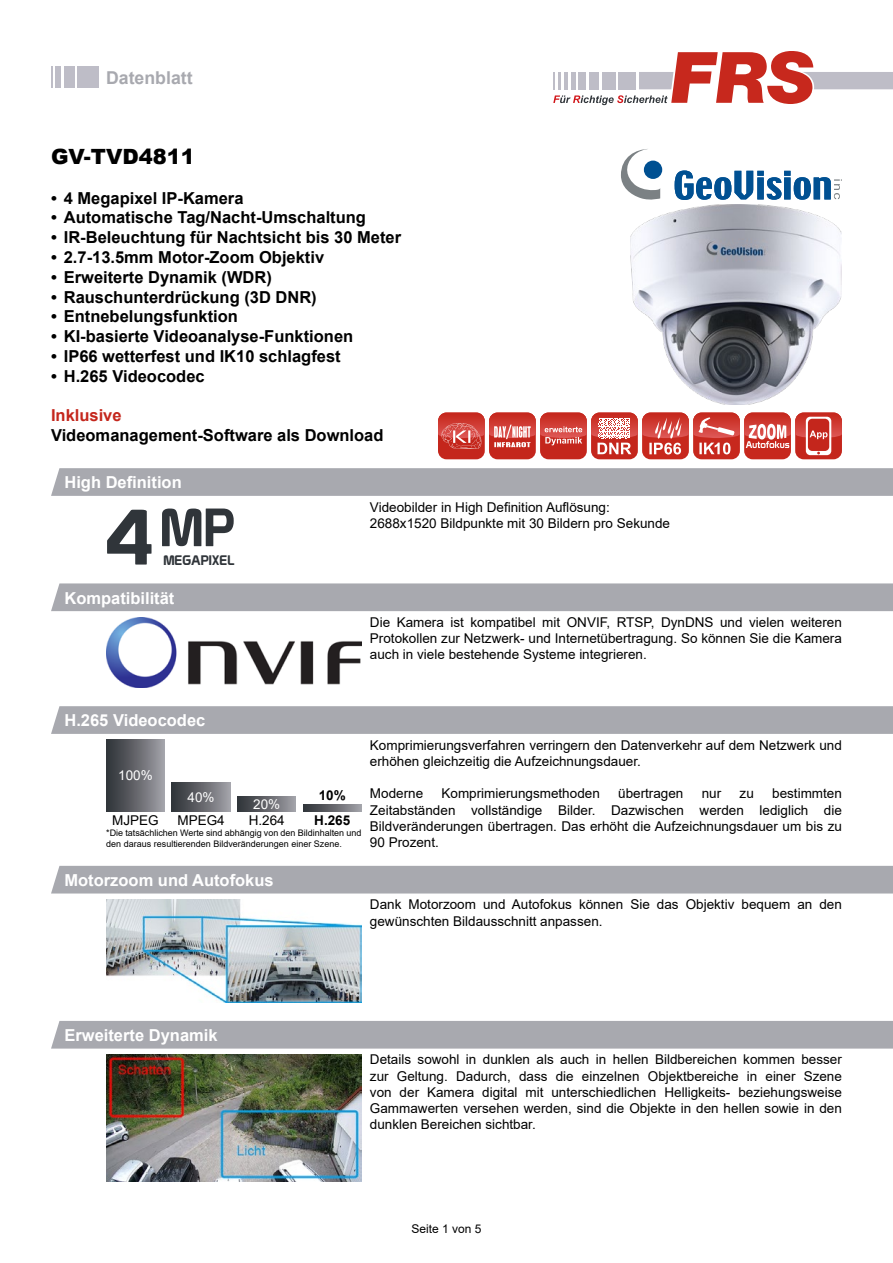
<style>
.page{position:relative;width:893px;height:1263px;background:#fff}
.page>*{position:absolute;margin:0;border:0;box-sizing:border-box;transform-origin:0 0}
.t1{font:52.5px "Prototype";color:#30353a}
.t2{font:900 21px "Arial";color:#000}
.t3{font:700 17.7px "Arial";color:#a8a9af}
.t4{font:700 16.5px "Arial";color:#000}
.t5{font:700 16.5px "Arial";color:#fff}
.t6{font:700 16.5px "Arial";color:#c4261c}
.t7{font:13.5px/16.2px "Arial";color:#000}
.t8{font:13.5px "Arial";color:#fff}
.t9{font:13.5px "Prototype";color:#30353a}
.t10{font:700 13.5px "Arial";color:#000}
.t11{font:12px "Arial";color:#000}
.t12{font:9px/10.8px "Arial";color:#000}
.s1{font-size:76.5px}
</style>
<div class="page">
<svg style="left:553px;top:51px;width:340px;height:54px"></svg>
<div style="left:78px;top:66px;width:21px;height:21px;background:#bebdc7"></div>
<hr style="left:50px;top:66px;width:3px;height:21px;background:#bebdc7">
<div style="left:56px;top:66px;width:5px;height:21px;background:#bebdc7"></div>
<div style="left:64px;top:66px;width:11px;height:21px;background:#bebdc7"></div>
<svg style="left:621px;top:149px;width:39px;height:51px"></svg>
<div style="left:644px;top:161px;width:18px;height:18px;background:#005092;border-radius:50%"></div>
<svg style="left:675px;top:170px;width:167px;height:30px"></svg>
<img style="left:630px;top:204px;width:212px;height:200px">
<div style="left:438px;top:412px;width:47px;height:47px;background:#c4261c;border-radius:9px"></div>
<div style="left:489px;top:412px;width:47px;height:47px;background:#c4261c;border-radius:9px"></div>
<div style="left:540px;top:412px;width:47px;height:47px;background:#c4261c;border-radius:9px"></div>
<div style="left:591px;top:412px;width:47px;height:47px;background:#c4261c;border-radius:9px"></div>
<div style="left:642px;top:412px;width:47px;height:47px;background:#c7281d;border-radius:9px"></div>
<div style="left:693px;top:412px;width:47px;height:47px;background:#c7281d;border-radius:9px"></div>
<div style="left:744px;top:412px;width:47px;height:47px;background:#c7281d;border-radius:9px"></div>
<svg style="left:795px;top:412px;width:47px;height:47px"></svg>
<svg style="left:806px;top:417px;width:25px;height:38px"></svg>
<svg style="left:438px;top:412px;width:404px;height:42px"></svg>
<svg style="left:51px;top:468px;width:842px;height:28px;background:#a9aab0"></svg>
<div style="left:51px;top:583px;width:842px;height:28px;background:#a8a9af"></div>
<img style="left:106px;top:617px;width:255px;height:70px">
<div style="left:51px;top:706px;width:842px;height:28px;background:#a8a9af"></div>
<div style="left:106px;top:740px;width:59px;height:71px;background:linear-gradient(to right,#2b2f33,#a1a0a7)"></div>
<svg style="left:238px;top:797px;width:58px;height:14px"></svg>
<div style="left:172px;top:783px;width:58px;height:28px;background:linear-gradient(to right,#2c3034,#9d9ca3)"></div>
<svg style="left:303px;top:804px;width:58px;height:7px"></svg>
<div style="left:51px;top:866px;width:842px;height:27px;background:#a8a9af"></div>
<img style="left:106px;top:899px;width:255px;height:103px">
<div style="left:51px;top:1021px;width:842px;height:27px;background:#a8a9af"></div>
<img style="left:106px;top:1054px;width:255px;height:128px">
<h3 class="t3" style="left:106px;top:66px;width:88px">Datenblatt</h3>
<h2 class="t2" style="left:51px;top:141px;width:145px">GV-TVD4811</h2>
<p class="t4" style="left:51px;top:186px;width:194px">• 4 Megapixel IP-Kamera</p>
<p class="t4" style="left:51px;top:206px;width:316px">• Automatische Tag/Nacht-Umschaltung</p>
<p class="t4" style="left:51px;top:226px;width:352px">• IR-Beleuchtung für Nachtsicht bis 30 Meter</p>
<p class="t4" style="left:51px;top:245px;width:275px">• 2.7-13.5mm Motor-Zoom Objektiv</p>
<p class="t4" style="left:51px;top:265px;width:222px">• Erweiterte Dynamik (WDR)</p>
<p class="t4" style="left:51px;top:285px;width:267px">• Rauschunterdrückung (3D DNR)</p>
<p class="t4" style="left:51px;top:305px;width:188px">• Entnebelungsfunktion</p>
<p class="t4" style="left:51px;top:325px;width:304px">• KI-basierte Videoanalyse-Funktionen</p>
<p class="t4" style="left:51px;top:344px;width:291px">• IP66 wetterfest und IK10 schlagfest</p>
<p class="t4" style="left:51px;top:364px;width:155px">• H.265 Videocodec</p>
<p class="t6" style="left:51px;top:404px;width:72px">Inklusive</p>
<p class="t4" style="left:51px;top:424px;width:334px">Videomanagement-Software als Download</p>
<p class="t5" style="left:64px;top:471px;width:119px">High Definition</p>
<h1 class="t1" style="left:106px;top:496px;width:130px"><span class="s1">4</span>MP</h1>
<p class="t9" style="left:163px;top:552px;width:72px">MEGAPIXEL</p>
<p class="t5" style="left:64px;top:586px;width:112px">Kompatibilität</p>
<p class="t7" style="left:370px;top:499px;width:302px">Videobilder in High Definition Auflösung:<br>2688x1520 Bildpunkte mit 30 Bildern pro Sekunde</p>
<p class="t7" style="left:370px;top:614px;width:473px;text-align:justify">Die Kamera ist kompatibel mit ONVIF, RTSP, DynDNS und vielen weiteren Protokollen zur Netzwerk- und Internetübertragung. So können Sie die Kamera auch in viele bestehende Systeme integrieren.</p>
<p class="t5" style="left:64px;top:709px;width:142px">H.265 Videocodec</p>
<p class="t8" style="left:118px;top:766px;width:36px">100%</p>
<p class="t10" style="left:319px;top:785px;width:29px">10%</p>
<p class="t12" style="left:106px;top:827px;width:257px">*Die tatsächlichen Werte sind abhängig von den Bildinhalten und den daraus resultierenden Bildveränderungen einer Szene.</p>
<p class="t8" style="left:188px;top:788px;width:29px">40%</p>
<p class="t8" style="left:253px;top:795px;width:29px">20%</p>
<p class="t7" style="left:112px;top:812px;width:48px">MJPEG</p>
<p class="t7" style="left:177px;top:812px;width:49px">MPEG4</p>
<p class="t7" style="left:249px;top:812px;width:38px">H.264</p>
<p class="t10" style="left:314px;top:811px;width:38px">H.265</p>
<p class="t7" style="left:370px;top:737px;width:473px">Komprimierungsverfahren verringern den Datenverkehr auf dem Netzwerk und erhöhen gleichzeitig die Aufzeichnungsdauer.</p>
<p class="t7" style="left:370px;top:785px;width:55px">Moderne</p>
<p class="t7" style="left:442px;top:785px;width:160px">Komprimierungsmethoden</p>
<p class="t7" style="left:618px;top:785px;width:67px">übertragen</p>
<p class="t7" style="left:702px;top:785px;width:21px">nur</p>
<p class="t7" style="left:740px;top:785px;width:16px">zu</p>
<p class="t7" style="left:370px;top:785px;width:473px;text-align:justify;text-indent:402px">bestimmten Zeitabständen vollständige Bilder. Dazwischen werden lediglich die Bildveränderungen übertragen. Das erhöht die Aufzeichnungsdauer um bis zu 90 Prozent.</p>
<p class="t5" style="left:64px;top:869px;width:211px">Motorzoom und Autofokus</p>
<p class="t7" style="left:370px;top:896px;width:473px">Dank Motorzoom und Autofokus können Sie das Objektiv bequem an den gewünschten Bildausschnitt anpassen.</p>
<p class="t5" style="left:64px;top:1024px;width:155px">Erweiterte Dynamik</p>
<p class="t7" style="left:370px;top:1051px;width:473px;text-align:justify">Details sowohl in dunklen als auch in hellen Bildbereichen kommen besser zur Geltung. Dadurch, dass die einzelnen Objektbereiche in einer Szene von der Kamera digital mit unterschiedlichen Helligkeits- beziehungsweise Gammawerten versehen werden, sind die Objekte in den hellen sowie in den dunklen Bereichen sichtbar.</p>
<p class="t11" style="left:411px;top:1220px;width:72px">Seite 1 von 5</p>
</div>
